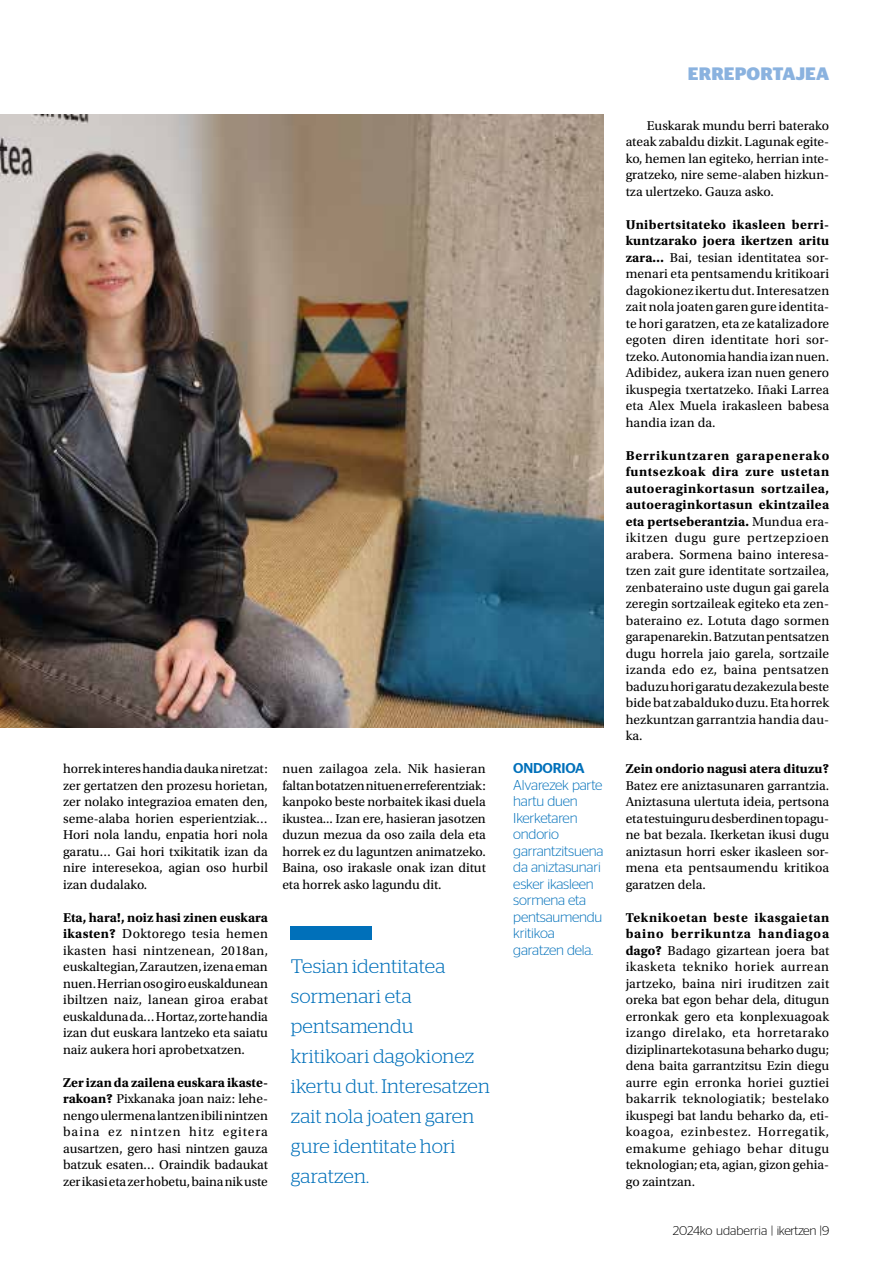
<style>
.page{position:relative;width:893px;height:1263px;background:#fff}
.page>*{position:absolute;margin:0;border:0;box-sizing:border-box;transform-origin:0 0}
.t1{font:300 19.5px/30px "Stag";letter-spacing:.01em;color:#0070ba}
.t2{font:700 18px "Stag Sans";color:#8ab2df}
.t3{font:300 14.25px/16.5px "Stag Sans";letter-spacing:-.015em;color:#0070ba}
.t4{font:500 14.25px "Stag Sans";letter-spacing:-.015em;color:#0070ba}
.t5{font:13.5px/16.5px "Utopia Std";color:#000;text-align:justify}
.t6{font:700 13.5px "Utopia Std";color:#000}
.t7{font:300 12.75px "Stag Sans";letter-spacing:-.015em;color:#000}
.s1{font-weight:700}
</style>
<div class="page">
<img style="left:0;top:114px;width:604px;height:613px">
<div style="left:291px;top:926px;width:81px;height:14px;background:#0070ba"></div>
<p class="t5" style="left:63px;top:761px;width:206px">horrek interes handia dauka niretzat: zer gertatzen den prozesu horietan, zer nolako integrazioa ematen den, seme-alaba horien esperientziak… Hori nola landu, enpatia hori nola garatu… Gai hori txikitatik izan da nire interesekoa, agian oso hurbil izan dudalako.</p>
<p class="t5" style="left:63px;top:909px;width:206px"><span class="s1">Eta, hara!, noiz hasi zinen euskara ikasten?</span> Doktorego tesia hemen ikasten hasi nintzenean, 2018an, euskaltegian, Zarautzen, izena eman nuen. Herrian oso giro euskaldunean ibiltzen naiz, lanean giroa erabat euskalduna da… Hortaz, zorte handia izan dut euskara lantzeko eta saiatu naiz aukera hori aprobetxatzen.</p>
<p class="t5" style="left:63px;top:1074px;width:206px"><span class="s1">Zer izan da zailena euskara ikaste&shy;rakoan?</span> Pixkanaka joan naiz: lehe&shy;nengo ulermena lantzen ibili nintzen baina ez nintzen hitz egitera ausartzen, gero hasi nintzen gauza batzuk esaten… Oraindik badaukat zer ikasi eta zer hobetu, baina nik uste</p>
<p class="t5" style="left:282px;top:761px;width:205px">nuen zailagoa zela. Nik hasieran faltan botatzen nituen erreferentziak: kanpoko beste norbaitek ikasi duela ikustea... Izan ere, hasieran jasotzen duzun mezua da oso zaila dela eta horrek ez du laguntzen animatzeko.<br>Baina, oso irakasle onak izan ditut eta horrek asko lagundu dit.</p>
<h1 class="t1" style="left:291px;top:951px;width:200px">Tesian identitatea sormenari eta pentsamendu kritikoari dagokionez ikertu dut. Interesatzen zait nola joaten garen gure identitate hori garatzen.</h1>
<p class="t4" style="left:513px;top:760px;width:73px">ONDORIOA</p>
<p class="t3" style="left:513px;top:776px;width:92px">Alvarezek parte hartu duen<br>Ikerketaren ondorio garrantzitsuena da aniztasunari esker ikasleen sormena eta pentsaumendu kritikoa garatzen dela.</p>
<h2 class="t2" style="left:688px;top:63px;width:143px">ERREPORTAJEA</h2>
<p class="t5" style="left:626px;top:117px;width:205px;text-indent:21px">Euskarak mundu berri baterako ateak zabaldu dizkit. Lagunak egite&shy;ko, hemen lan egiteko, herrian inte&shy;gratzeko, nire seme-alaben hizkun&shy;tza ulertzeko. Gauza asko.</p>
<p class="t5" style="left:626px;top:216px;width:205px"><span class="s1">Unibertsitateko ikasleen berri&shy;kuntzarako joera ikertzen aritu zara…</span> Bai, tesian identitatea sor&shy;menari eta pentsamendu kritikoari dagokionez ikertu dut. Interesatzen zait nola joaten garen gure identita&shy;te hori garatzen, eta ze katalizadore egoten diren identitate hori sor&shy;tzeko. Autonomia handia izan nuen.<br>Adibidez, aukera izan nuen genero ikuspegia txertatzeko. Iñaki Larrea eta Alex Muela irakasleen babesa handia izan da.</p>
<p class="t5" style="left:626px;top:447px;width:205px"><span class="s1">Berrikuntzaren garapenerako funtsezkoak dira zure ustetan autoeraginkortasun sortzailea, autoeraginkortasun ekintzailea eta pertseberantzia.</span> Mundua era&shy;ikitzen dugu gure pertzepzioen arabera. Sormena baino interesa&shy;tzen zait gure identitate sortzailea, zenbateraino uste dugun gai garela zeregin sortzaileak egiteko eta zen&shy;bateraino ez. Lotuta dago sormen garapenarekin. Batzutan pentsatzen dugu horrela jaio garela, sortzaile izanda edo ez, baina pentsatzen baduzu hori garatu dezakezula beste bide bat zabalduko duzu. Eta horrek hezkuntzan garrantzia handia dau&shy;ka.</p>
<p class="t6" style="left:626px;top:761px;width:205px">Zein ondorio nagusi atera dituzu?</p>
<p class="t5" style="left:626px;top:777px;width:205px">Batez ere aniztasunaren garrantzia.<br>Aniztasuna ulertuta ideia, pertsona eta testuinguru desberdinen topagu&shy;ne bat bezala. Ikerketan ikusi dugu aniztasun horri esker ikasleen sor&shy;mena eta pentsaumendu kritikoa garatzen dela.</p>
<p class="t5" style="left:626px;top:909px;width:205px"><span class="s1">Teknikoetan beste ikasgaietan baino berrikuntza handiagoa dago?</span> Badago gizartean joera bat ikasketa tekniko horiek aurrean jartzeko, baina niri iruditzen zait oreka bat egon behar dela, ditugun erronkak gero eta konplexuagoak izango direlako, eta horretarako diziplinartekotasuna beharko dugu; dena baita garrantzitsu Ezin diegu aurre egin erronka horiei guztiei bakarrik teknologiatik; bestelako ikuspegi bat landu beharko da, eti&shy;koagoa, ezinbestez. Horregatik, emakume gehiago behar ditugu teknologian; eta, agian, gizon gehia&shy;go zaintzan.</p>
<p class="t7" style="left:673px;top:1223px;width:158px">2024ko udaberria | ikertzen |9</p>
</div>
